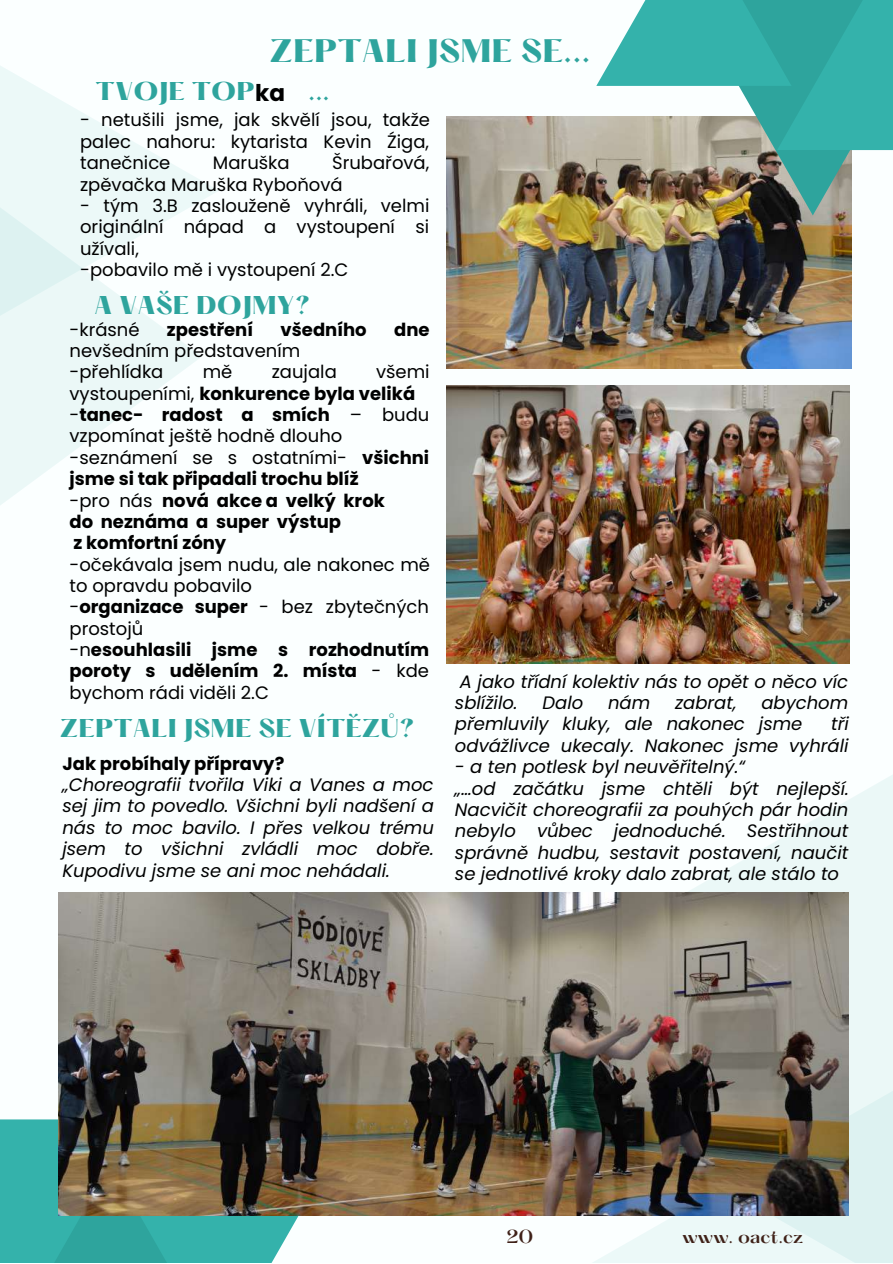
<style>
.page{position:relative;width:893px;height:1264px;background:#fff}
.page>*{position:absolute;margin:0;border:0;box-sizing:border-box;transform-origin:0 0}
.t1{font:800 28.5px "Hatton";color:#2ea49d}
.t2{font:800 22.5px "Hatton";color:#2ea49d}
.t3{font:italic 18px/21.3px "Poppins";color:#000}
.t4{font:18px/21.3px "Poppins";color:#000}
.t5{font:700 18px/21.3px "Poppins";color:#000}
.t6{font:600 16.5px "Hatton";color:#3f2118}
.s1{font-family:"Poppins";font-weight:700;font-size:23.1px;color:#000}
.s2{font-weight:400}
.s3{font-weight:700}
</style>
<div class="page">
<div style="left:0;top:0;width:892px;height:1262px;background:#fbffff"></div>
<svg style="left:0;top:66px;width:219px;height:392px;fill:#ecf9f8"></svg>
<div style="left:446px;top:639px;width:446px;height:623px;background:linear-gradient(to right,#fbfdfd,#f6fcfb)"></div>
<svg style="left:587px;top:875px;width:305px;height:387px;fill:#ebf8f7"></svg>
<div style="left:0;top:1119px;width:136px;height:143px;background:linear-gradient(to bottom,#35b4ad,#33aba3)"></div>
<svg style="left:122px;top:1215px;width:195px;height:47px;fill:#34b2ab"></svg>
<img style="left:446px;top:116px;width:405px;height:252px">
<img style="left:664px;top:86px;width:228px;height:129px">
<div style="left:777px;top:0;width:115px;height:150px;background:linear-gradient(to right,#2fa69f,#35b4ad)"></div>
<svg style="left:596px;top:0;width:195px;height:86px;background:#4cbab4"></svg>
<img style="left:446px;top:385px;width:402px;height:278px">
<img style="left:58px;top:892px;width:790px;height:323px">
<h1 class="t1" style="left:269px;top:38px;width:323px">ZEPTALI JSME SE...</h1>
<p class="t2" style="left:96px;top:80px;width:236px">TVOJE TOP<span class="s1">ka</span> ...</p>
<p class="t4" style="left:80px;top:109px;width:351px;text-align:justify">- netušili jsme, jak skvělí jsou, takže palec nahoru: kytarista Kevin Źiga, tanečnice</p>
<p class="t4" style="left:80px;top:152px;width:350px;text-indent:252px">Šrubařová, zpěvačka Maruška Ryboňová</p>
<p class="t4" style="left:80px;top:195px;width:351px">- tým 3.B zaslouženě vyhráli, velmi originální nápad a vystoupení si užívali,<br>-pobavilo mě i vystoupení 2.C</p>
<p class="t4" style="left:213px;top:152px;width:78px">Maruška</p>
<p class="t2" style="left:94px;top:295px;width:217px">A VAŠE DOJMY?</p>
<p class="t4" style="left:69px;top:318px;width:72px">-krásné</p>
<p class="t5" style="left:167px;top:318px;width:88px">zpestření</p>
<p class="t5" style="left:280px;top:318px;width:88px">všedního</p>
<p class="t5" style="left:394px;top:318px;width:37px">dne</p>
<p class="t4" style="left:69px;top:340px;width:232px">nevšedním představením -přehlídka</p>
<p class="t5" style="left:69px;top:361px;width:361px;text-indent:306px"><span class="s2">všemi vystoupeními,</span> konkurence byla veliká <span class="s2">-</span>tanec- radost a smích <span class="s2">– budu vzpomínat ještě hodně dlouho -seznámení se s ostatními-</span> všichni jsme si tak připadali trochu blíž<br><span class="s2">-pro nás</span> nová akce a velký krok<br>do neznáma a super výstup<br>z komfortní zóny</p>
<p class="t4" style="left:69px;top:553px;width:362px">-očekávala jsem nudu, ale nakonec mě to opravdu pobavilo<br>-<span class="s3">organizace super</span> - bez zbytečných prostojů<br>-n<span class="s3">esouhlasili jsme s rozhodnutím poroty s udělením 2. místa</span> - kde bychom rádi viděli 2.C</p>
<p class="t4" style="left:203px;top:361px;width:31px">mě</p>
<p class="t4" style="left:272px;top:361px;width:67px">zaujala</p>
<p class="t2" style="left:60px;top:717px;width:356px">ZEPTALI JSME SE VÍTĚZŮ?</p>
<p class="t5" style="left:62px;top:752px;width:223px">Jak probíhaly přípravy?</p>
<p class="t3" style="left:62px;top:774px;width:373px;text-align:justify">„Choreografii tvořila Viki a Vanes a moc sej jim to povedlo. Všichni byli nadšení a nás to moc bavilo. I přes velkou trému jsem to všichni zvládli moc dobře.<br>Kupodivu jsme se ani moc nehádali.</p>
<p class="t3" style="left:455px;top:670px;width:394px">A jako třídní kolektiv nás to opět o něco víc sblížilo.</p>
<p class="t3" style="left:542px;top:692px;width:42px">Dalo</p>
<p class="t3" style="left:608px;top:692px;width:44px">nám</p>
<p class="t3" style="left:675px;top:692px;width:63px">zabrat,</p>
<p class="t3" style="left:455px;top:692px;width:395px;text-indent:306px">abychom přemluvily kluky, ale nakonec jsme</p>
<p class="t3" style="left:455px;top:713px;width:395px;text-align:right">tři<br>odvážlivce ukecaly. Nakonec jsme vyhráli</p>
<p class="t3" style="left:455px;top:756px;width:395px">- a ten potlesk byl neuvěřitelný.“<br>„…od začátku jsme chtěli být nejlepší.<br>Nacvičit choreografii za pouhých pár hodin nebylo vůbec jednoduché. Sestřihnout správně hudbu, sestavit postavení, naučit se jednotlivé kroky dalo zabrat, ale stálo to</p>
<p class="t6" style="left:506px;top:1228px;width:28px">20</p>
<p class="t6" style="left:682px;top:1228px;width:123px">www. oact.cz</p>
</div>
